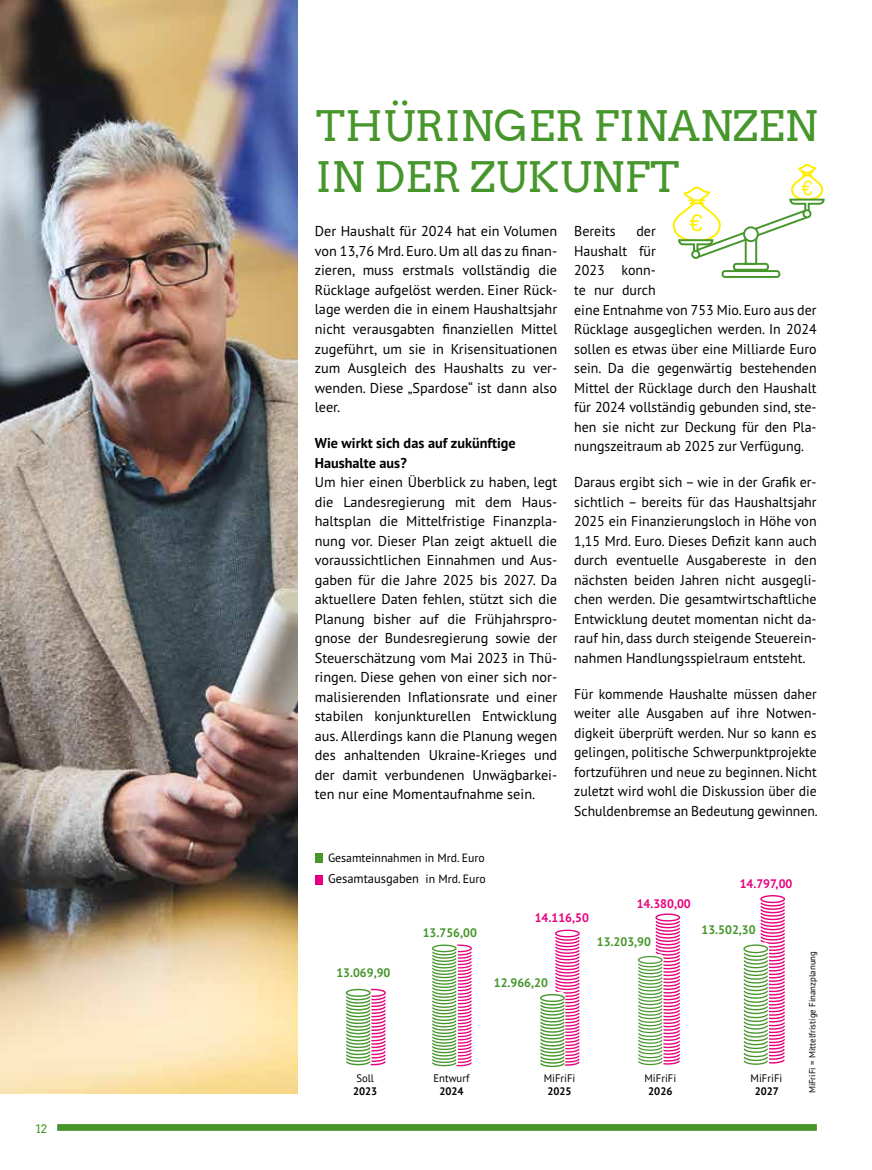
<style>
.page{position:relative;width:872px;height:1170px;background:#fff}
.page>*{position:absolute;margin:0;border:0;box-sizing:border-box;transform-origin:0 0}
.t1{font:42px/50.4px "Arvo";color:#46962b}
.t2{font:23.1px "Brauer LL";color:#ffed00}
.t3{font:19.8px "Brauer LL";color:#ffed00}
.t4{font:14.25px/19.5px "PT Sans Pro";color:#000;text-align:justify}
.t5{font:14.25px/19.5px "PT Sans Pro";color:#000;text-align:justify;scale:.96 1}
.t6{font:700 14.25px/19.5px "PT Sans Pro";color:#000}
.t7{font:12.75px "PT Sans Pro";color:#000}
.t8{font:700 12.3px "PT Sans Pro";color:#46962b}
.t9{font:700 12.3px "PT Sans Pro";color:#e6007d}
.t10{font:12px "PT Sans Pro";color:#000}
.t11{font:12px "Arvo";color:#46962b}
.t12{font:10.95px "PT Sans Pro";color:#000}
.t13{font:700 10.95px "PT Sans Pro";color:#000}
.t14{font:9px "PT Sans Pro";color:#000}
.s1{font-size:12px}
</style>
<div class="page">
<img style="left:0;top:0;width:298px;height:1093px">
<div style="left:57px;top:1124px;width:759px;height:6px;background:#46962b"></div>
<div style="left:315px;top:874px;width:8px;height:10px;background:#e6007d"></div>
<div style="left:315px;top:853px;width:8px;height:10px;background:#46962b"></div>
<svg style="left:540px;top:929px;width:40px;height:138px"></svg>
<svg style="left:743px;top:895px;width:43px;height:170px"></svg>
<svg style="left:638px;top:913px;width:43px;height:152px"></svg>
<svg style="left:345px;top:988px;width:41px;height:77px"></svg>
<svg style="left:431px;top:944px;width:41px;height:122px"></svg>
<svg style="left:672px;top:163px;width:153px;height:115px"></svg>
<div style="left:803px;top:210px;width:7px;height:7px;background:#fff;border-radius:50%"></div>
<div style="left:802px;top:209px;width:9px;height:9px;border:2px solid #46962b;border-radius:50%"></div>
<p class="t11" style="left:36px;top:1121px;width:13px">12</p>
<h1 class="t1" style="left:316px;top:101px;width:503px">THÜRINGER FINANZEN<br>IN DER ZUKUNFT</h1>
<h3 class="t3" style="left:801px;top:174px;width:13px">€</h3>
<p class="t4" style="left:315px;top:221px;width:244px">Der Haushalt für 2024 hat ein Volumen von 13,76 Mrd. Euro. Um all das zu finan&shy;zieren, muss erstmals vollständig die Rücklage aufgelöst werden. Einer Rück&shy;lage werden die in einem Haushaltsjahr nicht verausgabten finanziellen Mittel zugeführt, um sie in Krisensituationen zum Ausgleich des Haushalts zu ver&shy;wenden. Diese „Spardose“ ist dann also leer.</p>
<p class="t6" style="left:315px;top:433px;width:202px">Wie wirkt sich das auf zukünftige<br>Haushalte aus?</p>
<p class="t4" style="left:315px;top:472px;width:244px">Um hier einen Überblick zu haben, legt die Landesregierung mit dem Haus&shy;haltsplan die Mittelfristige Finanzpla&shy;nung vor. Dieser Plan zeigt aktuell die voraussichtlichen Einnahmen und Aus&shy;gaben für die Jahre 2025 bis 2027. Da aktuellere Daten fehlen, stützt sich die Planung bisher auf die Frühjahrspro&shy;gnose der Bundesregierung sowie der Steuerschätzung vom Mai 2023 in Thü&shy;ringen. Diese gehen von einer sich nor&shy;malisierenden Inflationsrate und einer stabilen konjunkturellen Entwicklung aus. Allerdings kann die Planung wegen des anhaltenden Ukraine-Krieges und der damit verbundenen Unwägbarkei&shy;ten nur eine Momentaufnahme sein.</p>
<h2 class="t2" style="left:689px;top:206px;width:15px">€</h2>
<p class="t4" style="left:574px;top:221px;width:43px">Bereits</p>
<p class="t4" style="left:574px;top:221px;width:244px;text-align:left;text-indent:62px">der<br>Haushalt für<br>2023 konn-<br>te nur durch<br>eine Entnahme von 753 Mio. Euro aus der<br>Rücklage ausgeglichen werden. In 2024 sollen es etwas über eine Milliarde Euro sein. Da die gegenwärtig bestehenden<br>Mittel der Rücklage durch den Haushalt für 2024 vollständig gebunden sind, ste&shy;hen sie nicht zur Deckung für den Pla&shy;nungszeitraum ab 2025 zur Verfügung.</p>
<p class="t4" style="left:574px;top:472px;width:244px">Daraus ergibt sich – wie in der Grafik er&shy;sichtlich – bereits für das Haushaltsjahr 2025 ein Finanzierungsloch in Höhe von 1,15 Mrd. Euro. Dieses Defizit kann auch durch eventuelle Ausgabereste in den nächsten beiden Jahren nicht ausgegli&shy;chen werden. Die gesamtwirtschaftliche Entwicklung deutet momentan nicht da&shy;rauf hin, dass durch steigende Steuerein&shy;nahmen Handlungsspielraum entsteht.</p>
<p class="t5" style="left:574px;top:683px;width:255px">Für kommende Haushalte müssen daher weiter alle Ausgaben auf ihre Notwen&shy;digkeit überprüft werden. Nur so kann es gelingen, politische Schwerpunktprojekte fortzuführen und neue zu beginnen. Nicht zuletzt wird wohl die Diskussion über die Schuldenbremse an Bedeutung gewinnen.</p>
<p class="t10" style="left:328px;top:850px;width:158px">Gesamteinnahmen in Mrd. Euro</p>
<p class="t7" style="left:328px;top:870px;width:159px">Gesamtausgaben <span class="s1">in Mrd. Euro</span></p>
<p class="t8" style="left:336px;top:964px;width:56px">13.069,90</p>
<p class="t8" style="left:423px;top:924px;width:56px">13.756,00</p>
<p class="t9" style="left:535px;top:909px;width:56px">14.116,50</p>
<p class="t9" style="left:636px;top:895px;width:56px">14.380,00</p>
<p class="t8" style="left:597px;top:933px;width:56px">13.203,90</p>
<p class="t8" style="left:494px;top:974px;width:56px">12.966,20</p>
<p class="t9" style="left:739px;top:875px;width:54px">14.797,00</p>
<p class="t8" style="left:701px;top:921px;width:56px">13.502,30</p>
<p class="t12" style="left:356px;top:1070px;width:19px">Soll</p>
<p class="t13" style="left:353px;top:1083px;width:26px">2023</p>
<p class="t12" style="left:433px;top:1070px;width:37px">Entwurf</p>
<p class="t13" style="left:439px;top:1083px;width:26px">2024</p>
<p class="t12" style="left:543px;top:1070px;width:33px">MiFriFi</p>
<p class="t13" style="left:547px;top:1083px;width:26px">2025</p>
<p class="t12" style="left:644px;top:1070px;width:33px">MiFriFi</p>
<p class="t13" style="left:648px;top:1083px;width:26px">2026</p>
<p class="t12" style="left:750px;top:1070px;width:33px">MiFriFi</p>
<p class="t13" style="left:754px;top:1083px;width:26px">2027</p>
<p class="t14" style="left:806px;top:1093px;width:144px;rotate:-90deg">MiFriFi = Mittelfristige Finanzplanung</p>
</div>
